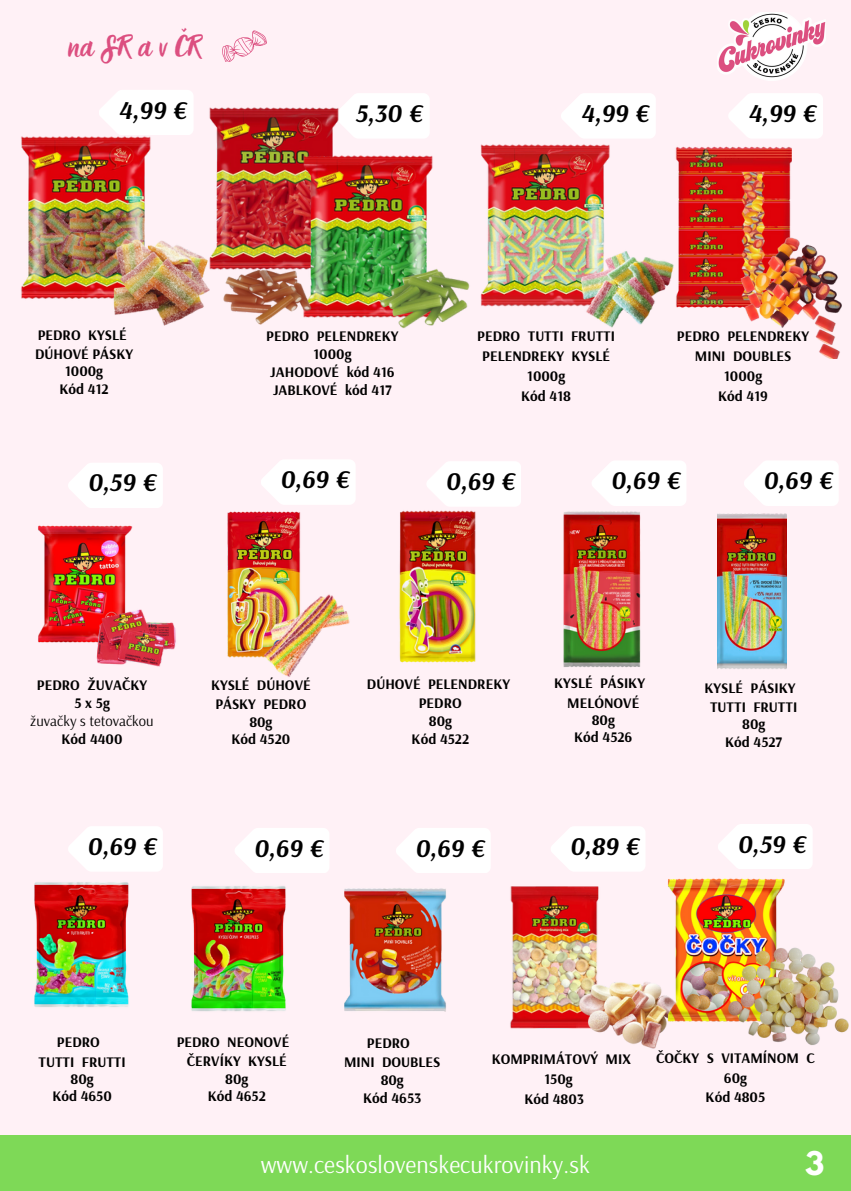
<style>
.page{position:relative;width:851px;height:1191px;background:#fff}
.page>*{position:absolute;margin:0;border:0;box-sizing:border-box;transform-origin:0 0}
.t1{font:700 29px "League Spartan";color:#fff}
.t2{font:italic 700 25.4px "Arsenal";color:#000}
.t3{font:24px "Arsenal";color:#fff}
.t4{font:24px "Holla";letter-spacing:.28em;color:#dc4f80}
.t5{font:700 14.6px/19.4px "Arsenal";color:#000;text-align:center}
.t6{font:14.6px "Arsenal";color:#000}
</style>
<div class="page">
<div style="left:0;top:0;width:850px;height:1191px;background:#fff1f6"></div>
<div style="left:0;top:1135px;width:850px;height:56px;background:#7ed957"></div>
<img style="left:717px;top:12px;width:108px;height:69px">
<img style="left:38px;top:525px;width:95px;height:118px">
<img style="left:84px;top:589px;width:92px;height:78px">
<svg style="left:222px;top:30px;width:45px;height:32px"></svg>
<img style="left:675px;top:146px;width:117px;height:162px">
<img style="left:731px;top:225px;width:111px;height:133px">
<div style="left:353px;top:93px;width:76px;height:45px;background:#fff"></div>
<svg style="left:729px;top:93px;width:93px;height:45px"></svg>
<svg style="left:68px;top:463px;width:95px;height:45px"></svg>
<img style="left:480px;top:144px;width:130px;height:163px">
<img style="left:566px;top:230px;width:120px;height:98px">
<svg style="left:561px;top:93px;width:94px;height:45px"></svg>
<div style="left:99px;top:90px;width:94px;height:45px;background:#fff"></div>
<img style="left:21px;top:121px;width:142px;height:178px">
<img style="left:103px;top:224px;width:107px;height:102px">
<img style="left:227px;top:504px;width:105px;height:154px">
<img style="left:246px;top:576px;width:104px;height:101px">
<svg style="left:261px;top:460px;width:94px;height:44px"></svg>
<img style="left:399px;top:510px;width:77px;height:153px">
<svg style="left:427px;top:461px;width:94px;height:45px"></svg>
<img style="left:563px;top:505px;width:91px;height:163px">
<svg style="left:592px;top:461px;width:94px;height:44px"></svg>
<img style="left:717px;top:513px;width:69px;height:156px">
<svg style="left:744px;top:461px;width:94px;height:44px"></svg>
<img style="left:34px;top:882px;width:95px;height:125px">
<svg style="left:68px;top:826px;width:95px;height:45px"></svg>
<img style="left:191px;top:886px;width:95px;height:126px">
<svg style="left:235px;top:828px;width:94px;height:45px"></svg>
<img style="left:344px;top:888px;width:102px;height:124px">
<svg style="left:396px;top:828px;width:94px;height:45px"></svg>
<img style="left:476px;top:860px;width:123px;height:169px">
<img style="left:576px;top:957px;width:89px;height:92px">
<svg style="left:551px;top:826px;width:94px;height:45px"></svg>
<img style="left:662px;top:878px;width:123px;height:150px">
<img style="left:725px;top:942px;width:124px;height:103px">
<svg style="left:718px;top:824px;width:94px;height:45px"></svg>
<img style="left:208px;top:96px;width:153px;height:192px">
<img style="left:301px;top:143px;width:132px;height:175px">
<img style="left:370px;top:246px;width:100px;height:83px">
<img style="left:216px;top:247px;width:103px;height:78px">
<p class="t4" style="left:68px;top:32px;width:136px">naSRavČR</p>
<p class="t2" style="left:118px;top:93px;width:70px">4,99 €</p>
<h3 class="t2" style="left:355px;top:96px;width:69px">5,30 €</h3>
<h4 class="t2" style="left:748px;top:96px;width:70px">4,99 €</h4>
<p class="t2" style="left:580px;top:96px;width:70px">4,99 €</p>
<h1 class="t5" style="left:35px;top:324px;width:99px;text-align:left">PEDRO KYSLÉ<br>DÚHOVÉ PÁSKY</h1>
<p class="t5" style="left:65px;top:361px;width:39px">1000g</p>
<h1 class="t5" style="left:60px;top:378px;width:51px">Kód 412</h1>
<h4 class="t2" style="left:88px;top:466px;width:70px">0,59 €</h4>
<p class="t5" style="left:266px;top:326px;width:134px">PEDRO PELENDREKY</p>
<p class="t5" style="left:313px;top:344px;width:39px">1000g</p>
<p class="t5" style="left:273px;top:380px;width:120px">JABLKOVÉ kód 417</p>
<p class="t5" style="left:270px;top:362px;width:126px">JAHODOVÉ kód 416</p>
<h4 class="t5" style="left:482px;top:326px;width:134px;text-align:left;text-indent:-5px">PEDRO TUTTI FRUTTI<br>PELENDREKY</h4>
<h4 class="t5" style="left:571px;top:346px;width:40px">KYSLÉ</h4>
<h4 class="t5" style="left:527px;top:366px;width:39px">1000g</h4>
<p class="t5" style="left:521px;top:385px;width:51px">Kód 418</p>
<p class="t5" style="left:677px;top:326px;width:134px">PEDRO PELENDREKY<br>MINI DOUBLES</p>
<p class="t5" style="left:724px;top:366px;width:39px">1000g</p>
<h3 class="t5" style="left:718px;top:385px;width:51px">Kód 419</h3>
<h3 class="t2" style="left:280px;top:463px;width:71px">0,69 €</h3>
<h4 class="t2" style="left:445px;top:465px;width:71px">0,69 €</h4>
<p class="t2" style="left:610px;top:464px;width:71px">0,69 €</p>
<p class="t2" style="left:763px;top:464px;width:71px">0,69 €</p>
<h2 class="t5" style="left:37px;top:675px;width:112px">PEDRO ŽUVAČKY</h2>
<p class="t5" style="left:74px;top:693px;width:37px">5x5g</p>
<h1 class="t6" style="left:30px;top:711px;width:125px">žuvačky s tetovačkou</h1>
<p class="t5" style="left:62px;top:729px;width:62px">Kód 4400</p>
<p class="t2" style="left:87px;top:830px;width:71px">0,69 €</p>
<p class="t5" style="left:211px;top:675px;width:101px;text-align:left">KYSLÉ DÚHOVÉ<br>PÁSKY PEDRO</p>
<p class="t5" style="left:249px;top:711px;width:25px">80g</p>
<p class="t5" style="left:231px;top:729px;width:60px">Kód 4520</p>
<p class="t2" style="left:254px;top:831px;width:71px">0,69 €</p>
<h3 class="t5" style="left:367px;top:673px;width:144px">DÚHOVÉ PELENDREKY<br>PEDRO</h3>
<h4 class="t5" style="left:429px;top:711px;width:25px">80g</h4>
<h4 class="t5" style="left:411px;top:729px;width:59px">Kód 4522</h4>
<h4 class="t2" style="left:415px;top:831px;width:71px">0,69 €</h4>
<h4 class="t5" style="left:554px;top:673px;width:92px">KYSLÉ PÁSIKY<br>MELÓNOVÉ</h4>
<p class="t5" style="left:591px;top:710px;width:25px">80g</p>
<h1 class="t5" style="left:574px;top:727px;width:60px">Kód 4526</h1>
<h1 class="t2" style="left:569px;top:830px;width:71px">0,89 €</h1>
<p class="t5" style="left:704px;top:677px;width:94px">KYSLÉ PÁSIKY<br>TUTTI FRUTTI</p>
<h3 class="t5" style="left:742px;top:714px;width:25px">80g</h3>
<h4 class="t5" style="left:725px;top:731px;width:58px">Kód 4527</h4>
<h4 class="t2" style="left:737px;top:827px;width:70px">0,59 €</h4>
<h4 class="t5" style="left:39px;top:1032px;width:89px">PEDRO<br>TUTTI FRUTTI</h4>
<p class="t5" style="left:71px;top:1069px;width:25px">80g</p>
<h1 class="t5" style="left:52px;top:1086px;width:61px">Kód 4650</h1>
<h1 class="t5" style="left:177px;top:1032px;width:114px">PEDRO NEONOVÉ<br>ČERVÍKY KYSLÉ</h1>
<p class="t5" style="left:225px;top:1069px;width:25px">80g</p>
<p class="t5" style="left:208px;top:1086px;width:60px">Kód 4652</p>
<h3 class="t5" style="left:344px;top:1033px;width:98px">PEDRO<br>MINI DOUBLES</h3>
<h3 class="t5" style="left:380px;top:1070px;width:25px">80g</h3>
<h4 class="t5" style="left:363px;top:1088px;width:60px">Kód 4653</h4>
<h4 class="t5" style="left:491px;top:1049px;width:141px">KOMPRIMÁTOVÝ MIX</h4>
<h4 class="t5" style="left:524px;top:1089px;width:61px">Kód 4803</h4>
<p class="t5" style="left:544px;top:1069px;width:30px">150g</p>
<p class="t5" style="left:656px;top:1048px;width:160px">ČOČKY S VITAMÍNOM C</p>
<h3 class="t5" style="left:724px;top:1068px;width:24px">60g</h3>
<h4 class="t5" style="left:705px;top:1087px;width:61px">Kód 4805</h4>
<h1 class="t3" style="left:261px;top:1149px;width:330px">www.ceskoslovenskecukrovinky.sk</h1>
<p class="t1" style="left:805px;top:1149px;width:21px">3</p>
</div>
